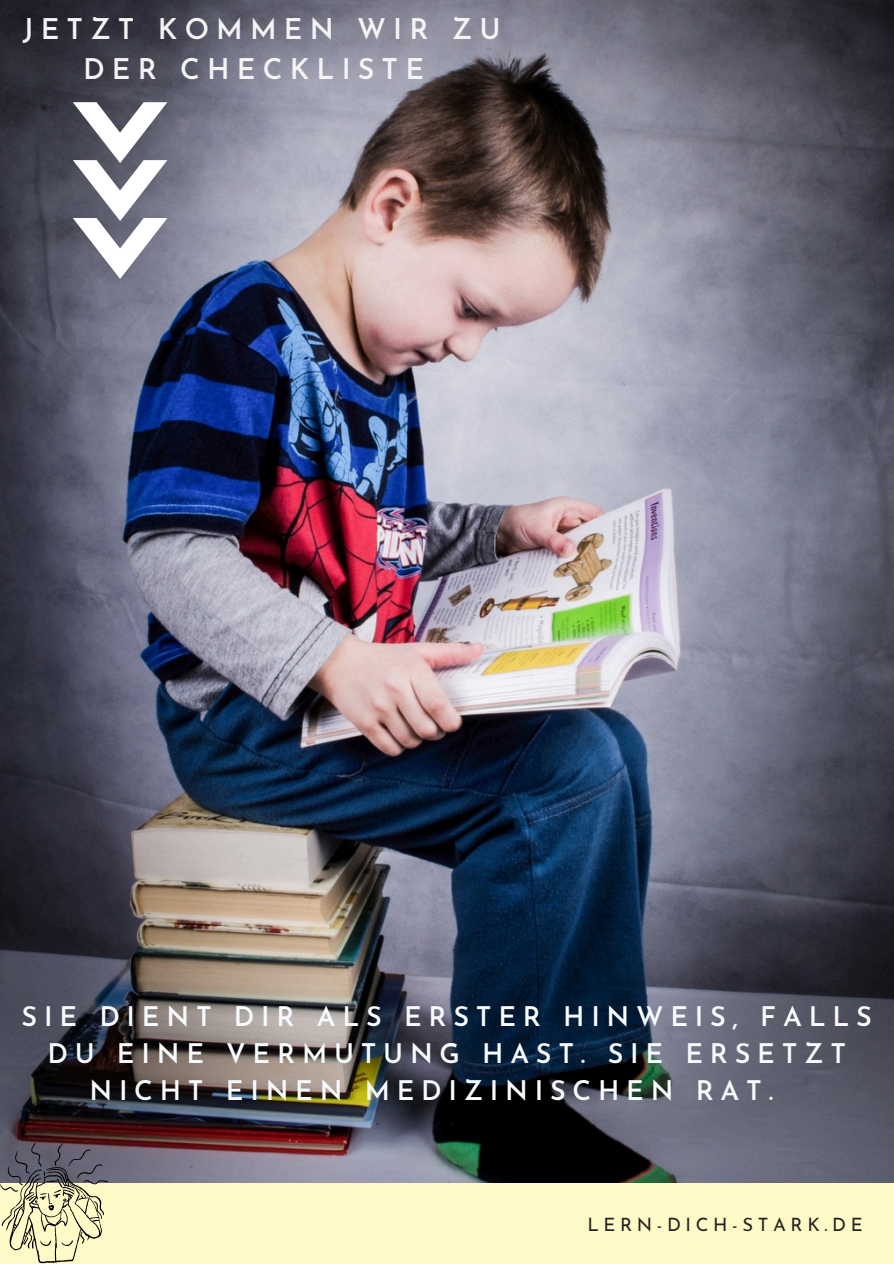
<style>
.page{position:relative;width:894px;height:1264px;background:#fff}
.page>*{position:absolute;margin:0;border:0;box-sizing:border-box;transform-origin:0 0}
.t1{font:600 28.5px/39.3px "Josefin Sans";letter-spacing:.25em;color:#f5f3f5;text-align:center}
.t2{font:600 27px "Josefin Sans";letter-spacing:.25em;color:#f8fbfd}
.t3{font:18.45px "Josefin Sans";letter-spacing:.25em;color:#222}
</style>
<div class="page">
<div style="left:0;top:0;width:893px;height:1263px;background:#fff9c7"></div>
<img style="left:0;top:0;width:893px;height:1182px">
<svg style="left:73px;top:102px;width:94px;height:177px;background:#9d9ea8"></svg>
<svg style="left:0;top:1142px;width:108px;height:121px"></svg>
<h1 class="t1" style="left:23px;top:12px;width:479px">JETZT KOMMEN WIR ZU<br>DER CHECKLISTE</h1>
<p class="t2" style="left:22px;top:1005px;width:851px">SIE DIENT DIR ALS ERSTER HINWEIS, FALLS</p>
<p class="t2" style="left:47px;top:1043px;width:799px">DU EINE VERMUTUNG HAST. SIE ERSETZT</p>
<p class="t2" style="left:89px;top:1080px;width:685px">NICHT EINEN MEDIZINISCHEN RAT.</p>
<h1 class="t3" style="left:587px;top:1217px;width:277px">LERN-DICH-STARK.DE</h1>
</div>
